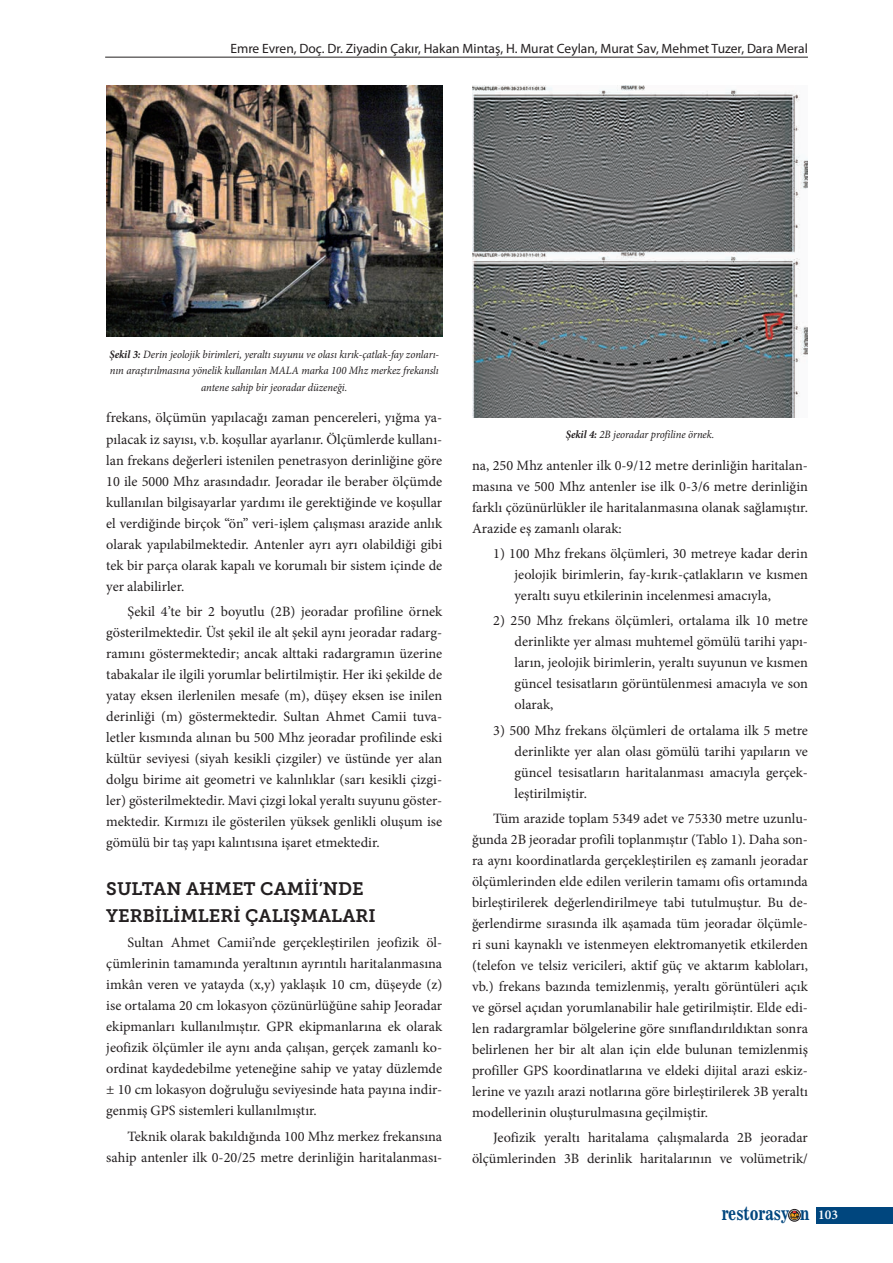
<style>
.page{position:relative;width:893px;height:1263px;background:#fff}
.page>*{position:absolute;margin:0;border:0;box-sizing:border-box;transform-origin:0 0}
.t1{font:18px/27px "Museo Slab 700";color:#231f20}
.t2{font:17.7px "News 701 BT Bold A";color:#00467e;scale:.8 1}
.t3{font:14.25px/21px "Minion Pro";color:#231f20;text-align:justify}
.t4{font:13.5px "Myriad Pro";color:#231f20}
.t5{font:italic 11.25px/16.5px "Minion Pro";letter-spacing:-.01em;color:#231f20;text-align:center;scale:.95 1}
.s1{font-weight:700}
.s2{font-family:"Minion Pro";font-weight:600;font-size:13.5px;color:#fff}
</style>
<div class="page">
<hr style="left:105px;top:57px;width:703px;height:1px;background:#231f20">
<div style="left:788px;top:1209px;width:12px;height:12px;border:1px solid #231f20;border-radius:50%"></div>
<svg style="left:789px;top:1210px;width:11px;height:11px"></svg>
<div style="left:816px;top:1207px;width:77px;height:16px;background:#00467e"></div>
<img style="left:106px;top:85px;width:336px;height:252px">
<img style="left:472px;top:85px;width:336px;height:332px">
<p class="t4" style="left:230px;top:41px;width:579px">Emre Evren, Doç. Dr. Ziyadin Çakır, Hakan Mintaş, H. Murat Ceylan, Murat Sav, Mehmet Tuzer, Dara Meral</p>
<p class="t5" style="left:109px;top:346px;width:349px"><span class="s1">Şekil 3:</span> Derin jeolojik birimleri, yeraltı suyunu ve olası kırık-çatlak-fay zonları&shy;nın araştırılmasına yönelik kullanılan MALA marka 100 Mhz merkez frekanslı antene sahip bir jeoradar düzeneği.</p>
<p class="t3" style="left:106px;top:407px;width:337px">frekans, ölçümün yapılacağı zaman pencereleri, yığma ya&shy;pılacak iz sayısı, v.b. koşullar ayarlanır. Ölçümlerde kullanı&shy;lan frekans değerleri istenilen penetrasyon derinliğine göre 10 ile 5000 Mhz arasındadır. Jeoradar ile beraber ölçümde kullanılan bilgisayarlar yardımı ile gerektiğinde ve koşullar el verdiğinde birçok “ön” veri-işlem çalışması arazide anlık olarak yapılabilmektedir. Antenler ayrı ayrı olabildiği gibi tek bir parça olarak kapalı ve korumalı bir sistem içinde de yer alabilirler.</p>
<p class="t3" style="left:106px;top:601px;width:337px;text-indent:21px">Şekil 4’te bir 2 boyutlu (2B) jeoradar profiline örnek gösterilmektedir. Üst şekil ile alt şekil aynı jeoradar radarg&shy;ramını göstermektedir; ancak alttaki radargramın üzerine tabakalar ile ilgili yorumlar belirtilmiştir. Her iki şekilde de yatay eksen ilerlenilen mesafe (m), düşey eksen ise inilen derinliği (m) göstermektedir. Sultan Ahmet Camii tuva&shy;letler kısmında alınan bu 500 Mhz jeoradar profilinde eski kültür seviyesi (siyah kesikli çizgiler) ve üstünde yer alan dolgu birime ait geometri ve kalınlıklar (sarı kesikli çizgi&shy;ler) gösterilmektedir. Mavi çizgi lokal yeraltı suyunu göster&shy;mektedir. Kırmızı ile gösterilen yüksek genlikli oluşum ise gömülü bir taş yapı kalıntısına işaret etmektedir.</p>
<p class="t1" style="left:106px;top:875px;width:271px">SULTAN AHMET CAMİİ’NDE<br>YERBİLİMLERİ ÇALIŞMALARI</p>
<p class="t3" style="left:106px;top:932px;width:337px;text-indent:21px">Sultan Ahmet Camii’nde gerçekleştirilen jeofizik öl&shy;çümlerinin tamamında yeraltının ayrıntılı haritalanmasına imkân veren ve yatayda (x,y) yaklaşık 10 cm, düşeyde (z) ise ortalama 20 cm lokasyon çözünürlüğüne sahip Jeoradar ekipmanları kullanılmıştır. GPR ekipmanlarına ek olarak jeofizik ölçümler ile aynı anda çalışan, gerçek zamanlı ko&shy;ordinat kaydedebilme yeteneğine sahip ve yatay düzlemde ± 10 cm lokasyon doğruluğu seviyesinde hata payına indir&shy;genmiş GPS sistemleri kullanılmıştır.</p>
<p class="t3" style="left:106px;top:1126px;width:337px;text-align:right">Teknik olarak bakıldığında 100 Mhz merkez frekansına sahip antenler ilk 0-20/25 metre derinliğin haritalanması-</p>
<p class="t5" style="left:566px;top:426px;width:158px"><span class="s1">Şekil 4:</span> 2B jeoradar profiline örnek.</p>
<p class="t3" style="left:472px;top:455px;width:337px">na, 250 Mhz antenler ilk 0-9/12 metre derinliğin haritalan&shy;masına ve 500 Mhz antenler ise ilk 0-3/6 metre derinliğin farklı çözünürlükler ile haritalanmasına olanak sağlamıştır.<br>Arazide eş zamanlı olarak:</p>
<p class="t3" style="left:514px;top:543px;width:295px;text-indent:-21px">1) 100 Mhz frekans ölçümleri, 30 metreye kadar derin jeolojik birimlerin, fay-kırık-çatlakların ve kısmen yeraltı suyu etkilerinin incelenmesi amacıyla,</p>
<p class="t3" style="left:514px;top:610px;width:295px;text-indent:-21px">2) 250 Mhz frekans ölçümleri, ortalama ilk 10 metre derinlikte yer alması muhtemel gömülü tarihi yapı&shy;ların, jeolojik birimlerin, yeraltı suyunun ve kısmen güncel tesisatların görüntülenmesi amacıyla ve son olarak,</p>
<p class="t3" style="left:514px;top:720px;width:295px;text-indent:-21px">3) 500 Mhz frekans ölçümleri de ortalama ilk 5 metre derinlikte yer alan olası gömülü tarihi yapıların ve güncel tesisatların haritalanması amacıyla gerçek&shy;leştirilmiştir.</p>
<p class="t3" style="left:472px;top:808px;width:337px;text-indent:21px">Tüm arazide toplam 5349 adet ve 75330 metre uzunlu&shy;ğunda 2B jeoradar profili toplanmıştır (Tablo 1). Daha son&shy;ra aynı koordinatlarda gerçekleştirilen eş zamanlı jeoradar ölçümlerinden elde edilen verilerin tamamı ofis ortamında birleştirilerek değerlendirilmeye tabi tutulmuştur. Bu de&shy;ğerlendirme sırasında ilk aşamada tüm jeoradar ölçümle&shy;ri suni kaynaklı ve istenmeyen elektromanyetik etkilerden (telefon ve telsiz vericileri, aktif güç ve aktarım kabloları, vb.) frekans bazında temizlenmiş, yeraltı görüntüleri açık ve görsel açıdan yorumlanabilir hale getirilmiştir. Elde edi&shy;len radargramlar bölgelerine göre sınıflandırıldıktan sonra belirlenen her bir alt alan için elde bulunan temizlenmiş profiller GPS koordinatlarına ve eldeki dijital arazi eskiz&shy;lerine ve yazılı arazi notlarına göre birleştirilerek 3B yeraltı modellerinin oluşturulmasına geçilmiştir.</p>
<p class="t3" style="left:472px;top:1127px;width:337px;text-align:right">Jeofizik yeraltı haritalama çalışmalarda 2B jeoradar ölçümlerinden 3B derinlik haritalarının ve volümetrik/</p>
<p class="t2" style="left:722px;top:1203px;width:147px">restorasy n <span class="s2">103</span></p>
</div>
